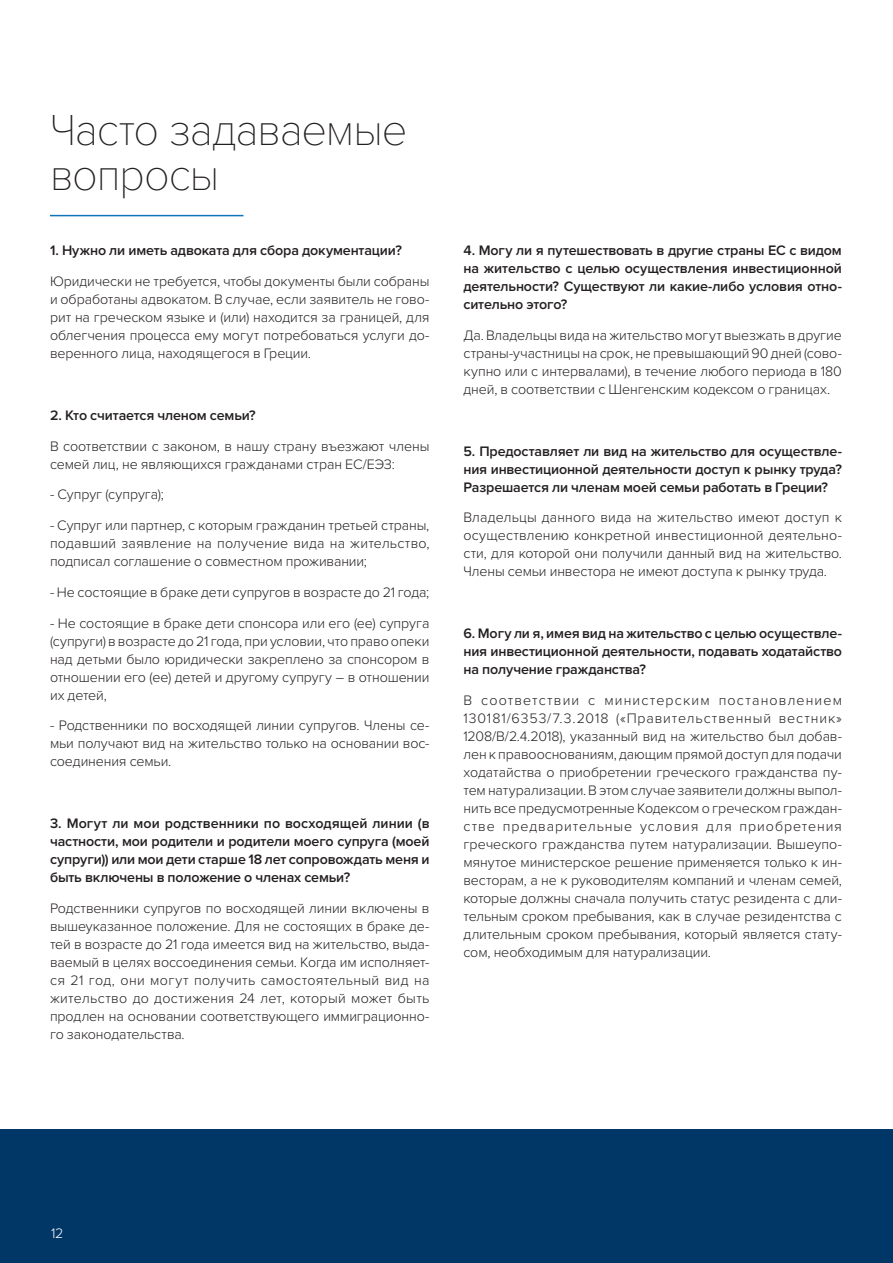
<style>
.page{position:relative;width:893px;height:1263px;background:#fff}
.page>*{position:absolute;margin:0;border:0;box-sizing:border-box;transform-origin:0 0}
.t1{font:100 45px/45px "Proxima Nova T";letter-spacing:-.025em;color:#231f20}
.t2{font:300 14.25px/18px "Proxima Nova";letter-spacing:-.01em;color:#231f20;text-align:justify}
.t3{font:600 14.25px/18px "Proxima Nova";letter-spacing:-.01em;color:#231f20;text-align:justify}
.t4{font:300 14.25px "Proxima Nova";color:#fff}
</style>
<div class="page">
<div style="left:0;top:1130px;width:893px;height:133px;background:#003767"></div>
<hr style="left:50px;top:215px;width:193px;height:1px;background:#1074bc">
<h1 class="t1" style="left:50px;top:108px;width:359px">Часто задаваемые вопросы</h1>
<p class="t3" style="left:50px;top:241px;width:353px">1. Нужно ли иметь адвоката для сбора документации?</p>
<p class="t2" style="left:50px;top:273px;width:381px">Юридически не требуется, чтобы документы были собраны и обработаны адвокатом. В случае, если заявитель не гово&shy;рит на греческом языке и (или) находится за границей, для облегчения процесса ему могут потребоваться услуги до&shy;веренного лица, находящегося в Греции.</p>
<p class="t3" style="left:50px;top:406px;width:207px">2. Кто считается членом семьи?</p>
<p class="t2" style="left:50px;top:437px;width:381px">В соответствии с законом, в нашу страну въезжают члены семей лиц, не являющихся гражданами стран ЕС/ЕЭЗ:</p>
<p class="t2" style="left:50px;top:486px;width:116px">- Супруг (супруга);</p>
<p class="t2" style="left:50px;top:516px;width:381px">- Супруг или партнер, с которым гражданин третьей страны, подавший заявление на получение вида на жительство, подписал соглашение о совместном проживании;</p>
<p class="t2" style="left:50px;top:583px;width:381px">- Не состоящие в браке дети супругов в возрасте до 21 года;</p>
<p class="t2" style="left:50px;top:614px;width:381px">- Не состоящие в браке дети спонсора или его (ее) супруга (супруги) в возрасте до 21 года, при условии, что право опеки над детьми было юридически закреплено за спонсором в отношении его (ее) детей и другому супругу – в отношении их детей,</p>
<p class="t2" style="left:50px;top:717px;width:381px">- Родственники по восходящей линии супругов. Члены се&shy;мьи получают вид на жительство только на основании вос&shy;соединения семьи.</p>
<p class="t3" style="left:50px;top:814px;width:381px">3. Могут ли мои родственники по восходящей линии (в частности, мои родители и родители моего супруга (моей супруги)) или мои дети старше 18 лет сопровождать меня и быть включены в положение о членах семьи?</p>
<p class="t2" style="left:50px;top:899px;width:381px">Родственники супругов по восходящей линии включены в вышеуказанное положение. Для не состоящих в браке де&shy;тей в возрасте до 21 года имеется вид на жительство, выда&shy;ваемый в целях воссоединения семьи. Когда им исполняет&shy;ся 21 год, они могут получить самостоятельный вид на жительство до достижения 24 лет, который может быть продлен на основании соответствующего иммиграционно&shy;го законодательства.</p>
<p class="t3" style="left:463px;top:241px;width:380px">4. Могу ли я путешествовать в другие страны ЕС с видом на жительство с целью осуществления инвестиционной деятельности? Существуют ли какие-либо условия отно&shy;сительно этого?</p>
<p class="t2" style="left:463px;top:327px;width:380px">Да. Владельцы вида на жительство могут выезжать в другие страны-участницы на срок, не превышающий 90 дней (сово&shy;купно или с интервалами), в течение любого периода в 180 дней, в соответствии с Шенгенским кодексом о границах.</p>
<p class="t3" style="left:463px;top:441px;width:380px">5. Предоставляет ли вид на жительство для осуществле&shy;ния инвестиционной деятельности доступ к рынку труда?<br>Разрешается ли членам моей семьи работать в Греции?</p>
<p class="t2" style="left:463px;top:509px;width:380px">Владельцы данного вида на жительство имеют доступ к осуществлению конкретной инвестиционной деятельно&shy;сти, для которой они получили данный вид на жительство.<br>Члены семьи инвестора не имеют доступа к рынку труда.</p>
<p class="t3" style="left:463px;top:624px;width:380px">6. Могу ли я, имея вид на жительство с целью осуществле&shy;ния инвестиционной деятельности, подавать ходатайство на получение гражданства?</p>
<p class="t2" style="left:463px;top:691px;width:380px">В соответствии с министерским постановлением 130181/6353/7.3.2018 («Правительственный вестник» 1208/B/2.4.2018), указанный вид на жительство был добав&shy;лен к правооснованиям, дающим прямой доступ для подачи ходатайства о приобретении греческого гражданства пу&shy;тем натурализации. В этом случае заявители должны выпол&shy;нить все предусмотренные Кодексом о греческом граждан&shy;стве предварительные условия для приобретения греческого гражданства путем натурализации. Вышеупо&shy;мянутое министерское решение применяется только к ин&shy;весторам, а не к руководителям компаний и членам семей, которые должны сначала получить статус резидента с дли&shy;тельным сроком пребывания, как в случае резидентства с длительным сроком пребывания, который является стату&shy;сом, необходимым для натурализации.</p>
<p class="t4" style="left:51px;top:1225px;width:14px">12</p>
</div>
